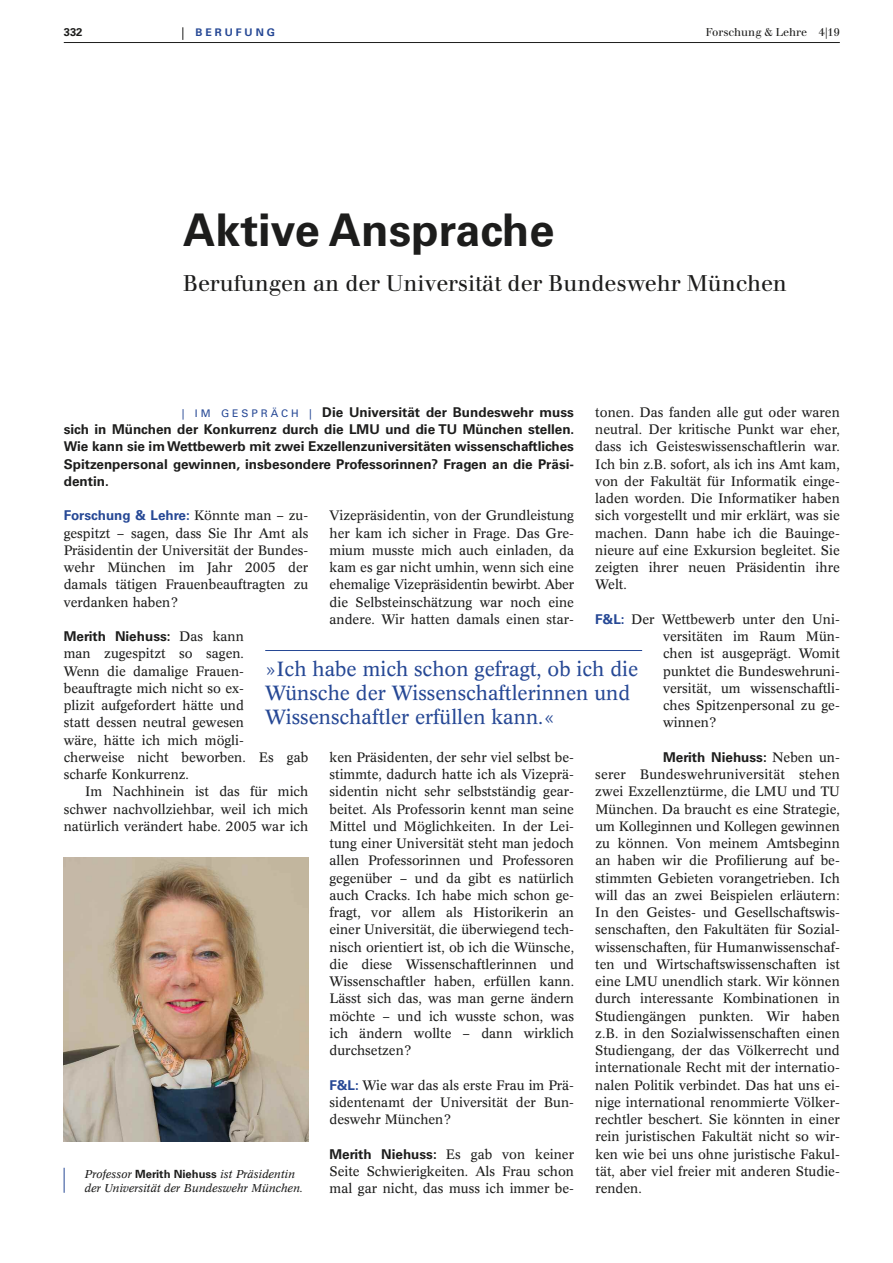
<style>
.page{position:relative;width:893px;height:1263px;background:#fff}
.page>*{position:absolute;margin:0;border:0;box-sizing:border-box;transform-origin:0 0}
.t1{font:700 45px "Univers LT";color:#1d1d1c}
.t2{font:22.5px "Walbaum";color:#1d1d1c}
.t3{font:20.25px/24px "Concorde BE";color:#264895}
.t4{font:13.5px/17.2px "Concorde BE";color:#1d1d1c;text-align:justify}
.t5{font:700 13.5px/17.2px "Univers LT";color:#1d1d1c;text-align:justify}
.t6{font:700 13.5px "Univers LT";color:#264895}
.t7{font:italic 11.25px/14.2px "Concorde BE";color:#1d1d1c}
.t8{font:11.25px "Walbaum";color:#1d1d1c}
.t9{font:700 11.25px "Univers LT";color:#1d1d1c}
.t10{font:700 10.5px "Univers LT";letter-spacing:.28em;color:#264895}
.s1{font-family:"Univers LT";font-weight:700;color:#264895}
.s2{font-family:"Concorde BE";font-weight:400}
.s3{font-weight:400;font-size:10.5px;color:#264895}
.s4{font-family:"Concorde BE";font-weight:400;color:#1d1d1c}
.s5{font-family:"Univers LT";font-weight:700;font-style:normal}
</style>
<div class="page">
<hr style="left:64px;top:42px;width:776px;height:1px;background:#1d1d1c">
<svg style="left:182px;top:27px;width:1px;height:13px"></svg>
<img style="left:64px;top:857px;width:244px;height:284px">
<svg style="left:64px;top:1168px;width:1px;height:25px"></svg>
<hr style="left:265px;top:650px;width:377px;height:1px;background:#264895">
<p class="t9" style="left:64px;top:28px;width:20px">332</p>
<p class="t10" style="left:196px;top:28px;width:81px">BERUFUNG</p>
<p class="t8" style="left:706px;top:28px;width:135px">Forschung &amp; Lehre 4|19</p>
<h1 class="t1" style="left:183px;top:214px;width:373px">Aktive Ansprache</h1>
<h2 class="t2" style="left:183px;top:275px;width:605px">Berufungen an der Universität der Bundeswehr München</h2>
<p class="t4" style="left:595px;top:404px;width:246px">tonen. Das fanden alle gut oder waren neutral. Der kritische Punkt war eher, dass ich Geisteswissenschaftlerin war.<br>Ich bin z.B. sofort, als ich ins Amt kam, von der Fakultät für Informatik einge&shy;laden worden. Die Informatiker haben sich vorgestellt und mir erklärt, was sie machen. Dann habe ich die Bauinge&shy;nieure auf eine Exkursion begleitet. Sie zeigten ihrer neuen Präsidentin ihre Welt.</p>
<p class="t4" style="left:663px;top:611px;width:178px;text-indent:-68px"><span class="s1">F&amp;L:</span> Der Wettbewerb unter den Uni&shy;versitäten im Raum Mün&shy;chen ist ausgeprägt. Womit punktet die Bundeswehruni&shy;versität, um wissenschaftli&shy;ches Spitzenpersonal zu ge&shy;winnen?</p>
<p class="t5" style="left:663px;top:750px;width:178px">Merith Niehuss: <span class="s2">Neben un-</span></p>
<p class="t4" style="left:595px;top:767px;width:246px">serer Bundeswehruniversität stehen zwei Exzellenztürme, die LMU und TU München. Da braucht es eine Strategie, um Kolleginnen und Kollegen gewinnen zu können. Von meinem Amtsbeginn an haben wir die Profilierung auf be&shy;stimmten Gebieten vorangetrieben. Ich will das an zwei Beispielen erläutern:<br>In den Geistes- und Gesellschaftswis&shy;senschaften, den Fakultäten für Sozial&shy;wissenschaften, für Humanwissenschaf&shy;ten und Wirtschaftswissenschaften ist eine LMU unendlich stark. Wir können durch interessante Kombinationen in Studiengängen punkten. Wir haben z.B. in den Sozialwissenschaften einen Studiengang, der das Völkerrecht und internationale Recht mit der internatio&shy;nalen Politik verbindet. Das hat uns ei&shy;nige international renommierte Völker&shy;rechtler beschert. Sie könnten in einer rein juristischen Fakultät nicht so wir&shy;ken wie bei uns ohne juristische Fakul&shy;tät, aber viel freier mit anderen Studie&shy;renden.</p>
<p class="t5" style="left:64px;top:405px;width:512px;text-indent:118px"><span class="s3">| I M G E S P R Ä C H |</span> Die Universität der Bundeswehr muss sich in München der Konkurrenz durch die LMU und die TU München stellen.<br>Wie kann sie imWettbewerb mit zwei Exzellenzuniversitäten wissenschaftliches Spitzenpersonal gewinnen, insbesondere Professorinnen? Fragen an die Präsi&shy;dentin.</p>
<p class="t4" style="left:330px;top:508px;width:246px">Vizepräsidentin, von der Grundleistung her kam ich sicher in Frage. Das Gre&shy;mium musste mich auch einladen, da kam es gar nicht umhin, wenn sich eine ehemalige Vizepräsidentin bewirbt. Aber die Selbsteinschätzung war noch eine andere. Wir hatten damals einen star-</p>
<p class="t6" style="left:64px;top:511px;width:246px">Forschung &amp; Lehre: <span class="s4">Könnte man – zu-</span></p>
<p class="t4" style="left:64px;top:525px;width:246px">gespitzt – sagen, dass Sie Ihr Amt als Präsidentin der Universität der Bundes&shy;wehr München im Jahr 2005 der damals tätigen Frauenbeauftragten zu verdanken haben?</p>
<p class="t5" style="left:64px;top:629px;width:182px">Merith Niehuss: <span class="s2">Das kann</span></p>
<p class="t4" style="left:64px;top:646px;width:246px;text-align:left">man zugespitzt so sagen.<br>Wenn die damalige Frauen&shy;beauftragte mich nicht so ex-<br>plizit aufgefordert hätte und<br>statt dessen neutral gewesen<br>wäre, hätte ich mich mögli-<br>cherweise nicht beworben. Es gab scharfe Konkurrenz.</p>
<p class="t4" style="left:64px;top:784px;width:246px;text-indent:21px">Im Nachhinein ist das für mich schwer nachvollziehbar, weil ich mich natürlich verändert habe. 2005 war ich</p>
<h3 class="t3" style="left:265px;top:659px;width:375px">»Ich habe mich schon gefragt, ob ich die<br>Wünsche der Wissenschaftlerinnen und<br>Wissenschaftler erfüllen kann.«</h3>
<p class="t4" style="left:330px;top:749px;width:246px">ken Präsidenten, der sehr viel selbst be&shy;stimmte, dadurch hatte ich als Vizeprä&shy;sidentin nicht sehr selbstständig gear&shy;beitet. Als Professorin kennt man seine Mittel und Möglichkeiten. In der Lei&shy;tung einer Universität steht man jedoch allen Professorinnen und Professoren gegenüber – und da gibt es natürlich auch Cracks. Ich habe mich schon ge&shy;fragt, vor allem als Historikerin an einer Universität, die überwiegend tech&shy;nisch orientiert ist, ob ich die Wünsche, die diese Wissenschaftlerinnen und Wissenschaftler haben, erfüllen kann.<br>Lässt sich das, was man gerne ändern möchte – und ich wusste schon, was ich ändern wollte – dann wirklich durchsetzen?</p>
<p class="t4" style="left:330px;top:1077px;width:246px"><span class="s1">F&amp;L:</span> Wie war das als erste Frau im Prä&shy;sidentenamt der Universität der Bun&shy;deswehr München?</p>
<p class="t5" style="left:330px;top:1146px;width:246px">Merith Niehuss: <span class="s2">Es gab von keiner</span></p>
<p class="t4" style="left:330px;top:1163px;width:246px">Seite Schwierigkeiten. Als Frau schon mal gar nicht, das muss ich immer be-</p>
<p class="t7" style="left:85px;top:1168px;width:220px">Professor <span class="s5">Merith Niehuss</span> ist Präsidentin der Universität der Bundeswehr München.</p>
</div>
